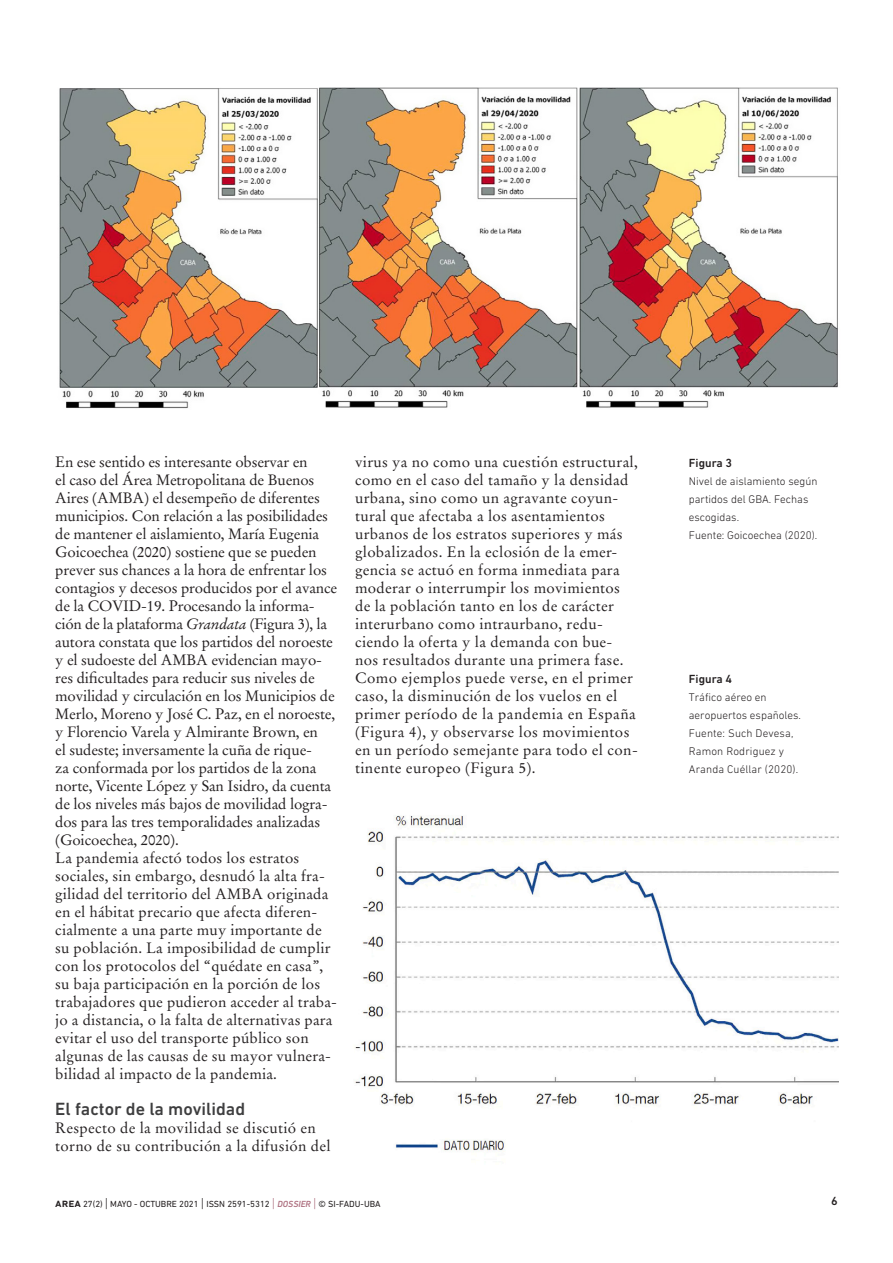
<style>
.page{position:relative;width:893px;height:1263px;background:#fff}
.page>*{position:absolute;margin:0;border:0;box-sizing:border-box;transform-origin:0 0}
._21__Subtitulo_2{font:500 18px "DIN Next LT Pro";color:#3e3e3f}
._23__Texto_principal{font:15px/18px "Stempel Garamond LT Std";letter-spacing:.01em;color:#231f20}
._23__Texto_principal-2{font:15px/18px "Stempel Garamond LT Std";letter-spacing:-.01em;color:#231f20}
._32__Titulo_Figuras{font:500 12px "DIN Next LT Pro";color:#231f20}
._33__Epígrafe{font:300 11.25px/18px "DIN Next LT Pro";color:#231f20}
.t1{font:9px "DIN Next LT Pro";color:#231f20}
.s1{font-style:italic}
.s2{font-weight:500;font-size:12px}
.s3{font-weight:300;font-size:13.5px}
.s4{font-weight:300;font-size:13.5px;color:#ad6f7f}
.s5{font-weight:500;font-style:italic;color:#ad6f7f}
</style>
<div class="page">
<img style="left:59px;top:87px;width:779px;height:322px">
<img style="left:354px;top:815px;width:484px;height:337px">
<p class="_23__Texto_principal-2" style="left:55px;top:453px;width:283px">En ese sentido es interesante observar en<br>el caso del Área Metropolitana de Buenos Aires (AMBA) el desempeño de diferentes municipios. Con relación a las posibilidades de mantener el aislamiento, María Eugenia Goicoechea (2020) sostiene que se pueden prever sus chances a la hora de enfrentar los contagios y decesos producidos por el avance de la COVID-19. Procesando la informa&shy;ción de la plataforma <span class="s1">Grandata</span> (Figura 3), la autora constata que los partidos del noroeste y el sudoeste del AMBA evidencian mayo&shy;res dificultades para reducir sus niveles de movilidad y circulación en los Municipios de Merlo, Moreno y José C. Paz, en el noroeste, y Florencio Varela y Almirante Brown, en<br>el sudeste; inversamente la cuña de rique-<br>za conformada por los partidos de la zona norte, Vicente López y San Isidro, da cuenta de los niveles más bajos de movilidad logra&shy;dos para las tres temporalidades analizadas (Goicoechea, 2020).</p>
<p class="_23__Texto_principal" style="left:55px;top:849px;width:283px">La pandemia afectó todos los estratos sociales, sin embargo, desnudó la alta fra&shy;gilidad del territorio del AMBA originada en el hábitat precario que afecta diferen&shy;cialmente a una parte muy importante de su población. La imposibilidad de cumplir con los protocolos del “quédate en casa”, su baja participación en la porción de los trabajadores que pudieron acceder al traba&shy;jo a distancia, o la falta de alternativas para evitar el uso del transporte público son algunas de las causas de su mayor vulnera&shy;bilidad al impacto de la pandemia.</p>
<p class="_21__Subtitulo_2" style="left:55px;top:1099px;width:191px">El factor de la movilidad</p>
<p class="_23__Texto_principal" style="left:55px;top:1119px;width:277px">Respecto de la movilidad se discutió en torno de su contribución a la difusión del</p>
<p class="_23__Texto_principal" style="left:355px;top:453px;width:284px">virus ya no como una cuestión estructural, como en el caso del tamaño y la densidad urbana, sino como un agravante coyun&shy;tural que afectaba a los asentamientos urbanos de los estratos superiores y más globalizados. En la eclosión de la emer&shy;gencia se actuó en forma inmediata para moderar o interrumpir los movimientos de la población tanto en los de carácter interurbano como intraurbano, redu&shy;ciendo la oferta y la demanda con bue&shy;nos resultados durante una primera fase.<br>Como ejemplos puede verse, en el primer caso, la disminución de los vuelos en el primer período de la pandemia en España (Figura 4), y observarse los movimientos en un período semejante para todo el con&shy;tinente europeo (Figura 5).</p>
<p class="_32__Titulo_Figuras" style="left:689px;top:456px;width:45px">Figura 3</p>
<p class="_33__Epígrafe" style="left:689px;top:472px;width:130px">Nivel de aislamiento según partidos del GBA. Fechas escogidas.</p>
<p class="_33__Epígrafe" style="left:689px;top:526px;width:130px">Fuente: Goicoechea (2020).</p>
<p class="_32__Titulo_Figuras" style="left:689px;top:672px;width:45px">Figura 4</p>
<p class="_33__Epígrafe" style="left:689px;top:688px;width:114px">Tráfico aéreo en aeropuertos españoles.</p>
<p class="_33__Epígrafe" style="left:689px;top:724px;width:111px">Fuente: Such Devesa,<br>Ramon Rodriguez y<br>Aranda Cuéllar (2020).</p>
<p class="t1" style="left:55px;top:1198px;width:327px"><span class="s2">area</span> 27(2) <span class="s3">|</span> MAYO - OCTUBRE 2021 <span class="s3">|</span> ISSN 2591-5312 <span class="s4">|</span> <span class="s5">DOSSIER</span> <span class="s4">|</span> © SI-FADU-UBA</p>
<p class="_32__Titulo_Figuras" style="left:831px;top:1194px;width:8px">6</p>
</div>
